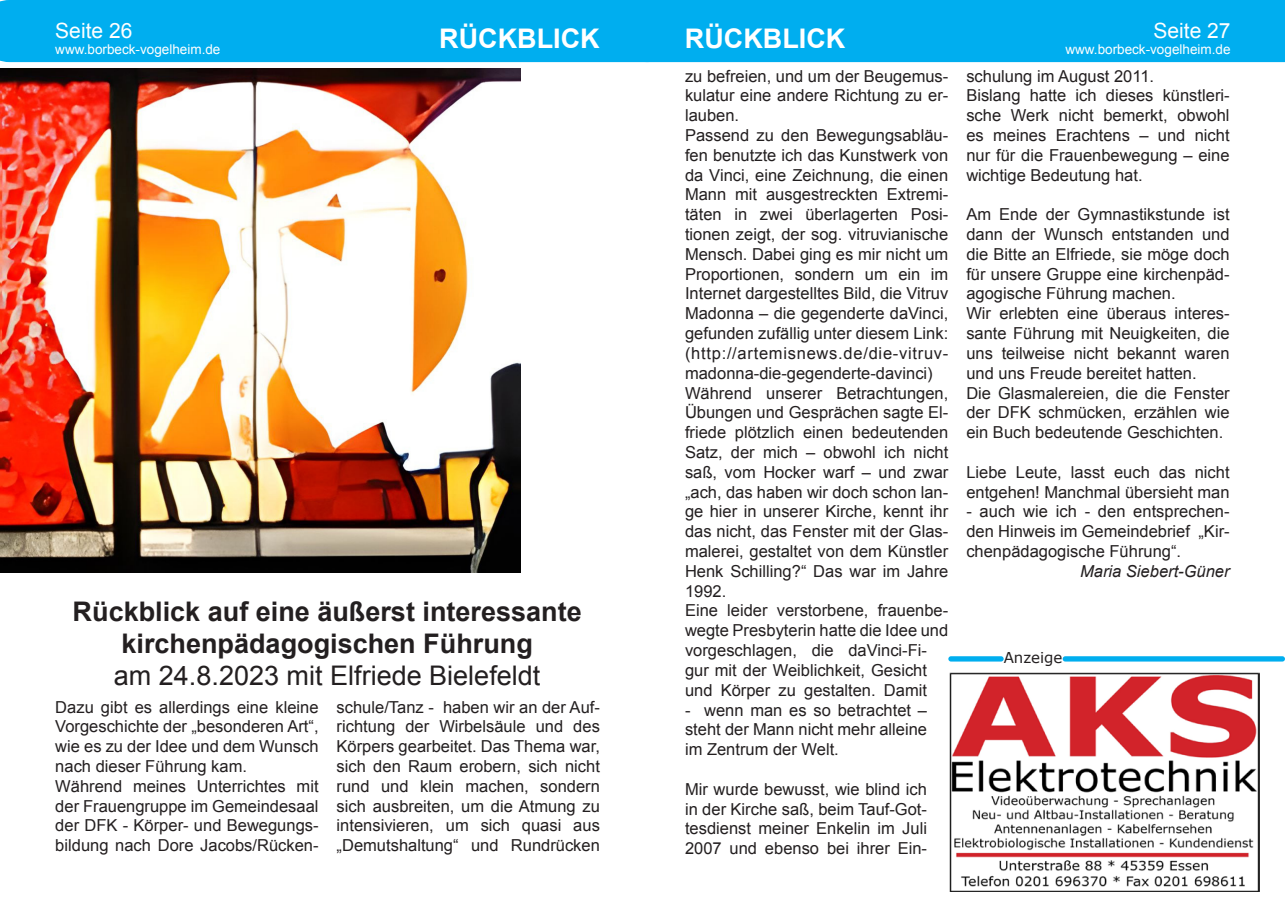
<style>
.page{position:relative;width:1285px;height:919px;background:#fff}
.page>*{position:absolute;margin:0;border:0;box-sizing:border-box;transform-origin:0 0}
.t1{font:700 27px/32.4px "Arial";color:#231f20;text-align:center}
.t2{font:27px "Arial";color:#231f20}
.t3{font:700 27px "Arial";color:#fff}
.t4{font:21px "Arial";color:#fff}
.t5{font:16.5px/19.8px "Arial";color:#231f20;text-align:justify}
.t6{font:italic 16.5px "Arial";color:#231f20}
.t7{font:15px "Verdana";color:#231f20}
.t8{font:13.5px "Arial";color:#fff}
</style>
<div class="page">
<div style="left:0;top:0;width:1284px;height:62px;background:#00aeef"></div>
<img style="left:0;top:68px;width:520px;height:504px">
<img style="left:949px;top:672px;width:309px;height:219px">
<div style="left:948px;top:656px;width:55px;height:5px;background:#00aeef;border-radius:3px"></div>
<div style="left:1062px;top:656px;width:222px;height:5px;background:#00aeef;border-radius:3px"></div>
<p class="t4" style="left:55px;top:17px;width:79px">Seite 26</p>
<p class="t8" style="left:55px;top:41px;width:167px">www.borbeck-vogelheim.de</p>
<p class="t3" style="left:439px;top:21px;width:162px">RÜCKBLICK</p>
<p class="t3" style="left:684px;top:21px;width:162px">RÜCKBLICK</p>
<p class="t1" style="left:73px;top:595px;width:510px">Rückblick auf eine äußerst interessante kirchenpädagogischen Führung</p>
<p class="t2" style="left:114px;top:658px;width:428px">am 24.8.2023 mit Elfriede Bielefeldt</p>
<p class="t5" style="left:55px;top:697px;width:265px">Dazu gibt es allerdings eine kleine Vorgeschichte der „besonderen Art“, wie es zu der Idee und dem Wunsch nach dieser Führung kam.</p>
<p class="t5" style="left:55px;top:776px;width:265px">Während meines Unterrichtes mit der Frauengruppe im Gemeindesaal der DFK - Körper- und Bewegungs&shy;bildung nach Dore Jacobs/Rücken-</p>
<p class="t5" style="left:336px;top:697px;width:265px">schule/Tanz - haben wir an der Auf&shy;richtung der Wirbelsäule und des Körpers gearbeitet. Das Thema war, sich den Raum erobern, sich nicht rund und klein machen, sondern sich ausbreiten, um die Atmung zu intensivieren, um sich quasi aus „Demutshaltung“ und Rundrücken</p>
<p class="t5" style="left:685px;top:66px;width:265px">zu befreien, und um der Beugemus&shy;kulatur eine andere Richtung zu er&shy;lauben.</p>
<p class="t5" style="left:685px;top:125px;width:265px">Passend zu den Bewegungsabläu&shy;fen benutzte ich das Kunstwerk von da Vinci, eine Zeichnung, die einen Mann mit ausgestreckten Extremi&shy;täten in zwei überlagerten Posi&shy;tionen zeigt, der sog. vitruvianische Mensch. Dabei ging es mir nicht um Proportionen, sondern um ein im Internet dargestelltes Bild, die Vitruv Madonna – die gegenderte daVinci, gefunden zufällig unter diesem Link:</p>
<p class="t5" style="left:685px;top:343px;width:265px">(http://artemisnews.de/die-vitruv&shy;madonna-die-gegenderte-davinci)</p>
<p class="t5" style="left:685px;top:383px;width:265px">Während unserer Betrachtungen, Übungen und Gesprächen sagte El&shy;friede plötzlich einen bedeutenden Satz, der mich – obwohl ich nicht saß, vom Hocker warf – und zwar „ach, das haben wir doch schon lan&shy;ge hier in unserer Kirche, kennt ihr das nicht, das Fenster mit der Glas&shy;malerei, gestaltet von dem Künstler Henk Schilling?“ Das war im Jahre 1992.</p>
<p class="t5" style="left:685px;top:601px;width:265px;text-align:left">Eine leider verstorbene, frauenbe&shy;wegte Presbyterin hatte die Idee und vorgeschlagen, die daVinci-Fi&shy;gur mit der Weiblichkeit, Gesicht und Körper zu gestalten. Damit</p>
<p class="t5" style="left:685px;top:700px;width:243px">- wenn man es so betrachtet – steht der Mann nicht mehr alleine im Zentrum der Welt.</p>
<p class="t5" style="left:685px;top:779px;width:243px">Mir wurde bewusst, wie blind ich in der Kirche saß, beim Tauf-Got&shy;tesdienst meiner Enkelin im Juli 2007 und ebenso bei ihrer Ein-</p>
<p class="t4" style="left:1153px;top:17px;width:79px">Seite 27</p>
<p class="t8" style="left:1065px;top:41px;width:167px">www.borbeck-vogelheim.de</p>
<p class="t5" style="left:966px;top:66px;width:189px">schulung im August 2011.</p>
<p class="t5" style="left:966px;top:86px;width:265px">Bislang hatte ich dieses künstleri&shy;sche Werk nicht bemerkt, obwohl es meines Erachtens – und nicht nur für die Frauenbewegung – eine wichtige Bedeutung hat.</p>
<p class="t5" style="left:966px;top:205px;width:265px">Am Ende der Gymnastikstunde ist dann der Wunsch entstanden und die Bitte an Elfriede, sie möge doch für unsere Gruppe eine kirchenpäd&shy;agogische Führung machen.</p>
<p class="t5" style="left:966px;top:304px;width:265px">Wir erlebten eine überaus interes&shy;sante Führung mit Neuigkeiten, die uns teilweise nicht bekannt waren und uns Freude bereitet hatten.</p>
<p class="t5" style="left:966px;top:383px;width:265px">Die Glasmalereien, die die Fenster der DFK schmücken, erzählen wie ein Buch bedeutende Geschichten.</p>
<p class="t5" style="left:966px;top:462px;width:265px">Liebe Leute, lasst euch das nicht entgehen! Manchmal übersieht man</p>
<p class="t5" style="left:966px;top:502px;width:265px">- auch wie ich - den entsprechen&shy;den Hinweis im Gemeindebrief „Kir&shy;chenpädagogische Führung“.</p>
<p class="t6" style="left:1079px;top:560px;width:151px">Maria Siebert-Güner</p>
<p class="t7" style="left:1003px;top:647px;width:60px">Anzeige</p>
</div>
